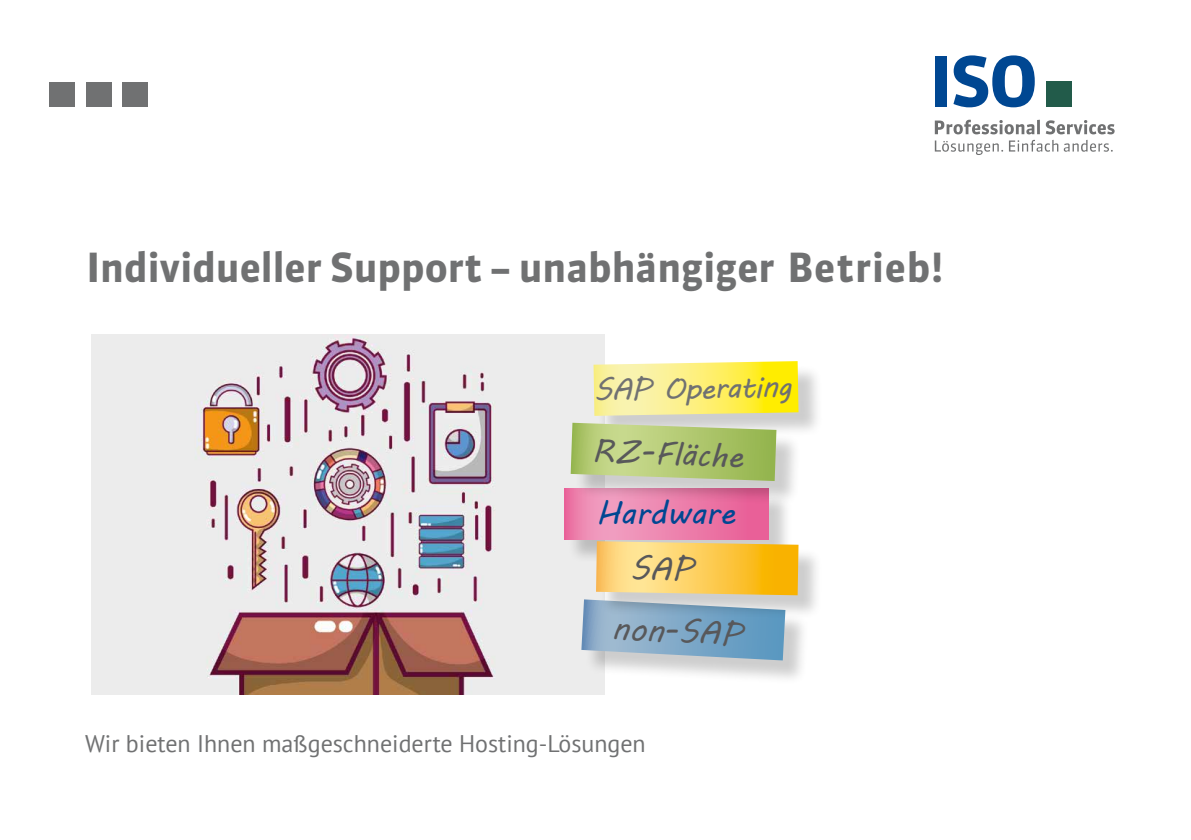
<style>
.page{position:relative;width:1191px;height:840px;background:#fff}
.page>*{position:absolute;margin:0;border:0;box-sizing:border-box;transform-origin:0 0}
.t1{font:700 40px "Sanuk OT";color:#707172}
.t2{font:32px "MV Boli";color:#58585a}
.t3{font:32px "MV Boli";color:#004792}
.t4{font:30px "MV Boli";color:#707172}
.t5{font:24px "PT Sans";color:#707172}
</style>
<div class="page">
<div style="left:86px;top:82px;width:25px;height:25px;background:#707172"></div>
<div style="left:50px;top:82px;width:25px;height:25px;background:#707172"></div>
<div style="left:122px;top:82px;width:26px;height:25px;background:#707172"></div>
<div style="left:1046px;top:81px;width:25px;height:25px;background:#225b4a"></div>
<div style="left:934px;top:56px;width:12px;height:51px;background:#004792"></div>
<svg style="left:953px;top:55px;width:81px;height:52px"></svg>
<svg style="left:934px;top:120px;width:100px;height:14px"></svg>
<hr style="left:1037px;top:120px;width:3px;height:14px;background:#707172">
<svg style="left:1045px;top:120px;width:69px;height:14px"></svg>
<svg style="left:934px;top:140px;width:69px;height:15px"></svg>
<svg style="left:1009px;top:140px;width:103px;height:12px"></svg>
<img style="left:92px;top:334px;width:512px;height:360px">
<div style="left:567px;top:491px;width:226px;height:73px;background:#000;opacity:.2"></div>
<svg style="left:564px;top:488px;width:204px;height:51px;background:#ec7eab"></svg>
<div style="left:585px;top:602px;width:225px;height:83px;background:#000;opacity:.2"></div>
<div style="left:599px;top:544px;width:224px;height:75px;background:#000;opacity:.2"></div>
<div style="left:596px;top:364px;width:227px;height:76px;background:#000;opacity:.2"></div>
<svg style="left:593px;top:361px;width:205px;height:54px;background:#fbef70"></svg>
<div style="left:574px;top:426px;width:227px;height:79px;background:#000;opacity:.2"></div>
<svg style="left:570px;top:422px;width:206px;height:59px;background:#b5ca7e"></svg>
<svg style="left:581px;top:541px;width:217px;height:119px;background:#c1be9b"></svg>
<h1 class="t1" style="left:86px;top:242px;width:858px">Individueller Support – unabhängiger Betrieb!</h1>
<p class="t4" style="left:593px;top:369px;width:199px;rotate:-1deg">SAP Operating</p>
<h2 class="t2" style="left:592px;top:429px;width:153px;rotate:2deg">RZ-Fläche</h2>
<h2 class="t3" style="left:597px;top:491px;width:140px">Hardware</h2>
<h2 class="t2" style="left:613px;top:605px;width:131px;rotate:3deg">non-SAP</h2>
<p class="t5" style="left:85px;top:728px;width:562px">Wir bieten Ihnen maßgeschneiderte Hosting-Lösungen</p>
</div>
